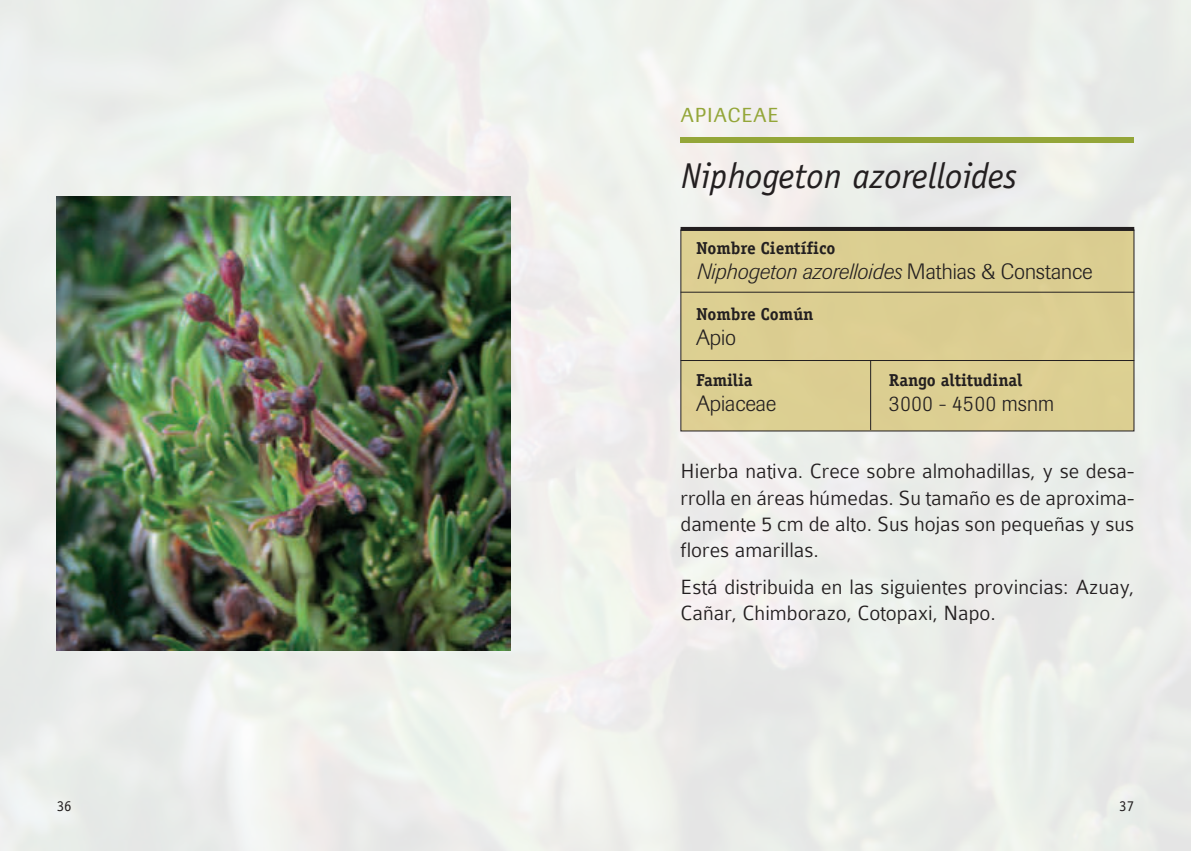
<style>
.page{position:relative;width:1191px;height:851px;background:#fff}
.page>*{position:absolute;margin:0;border:0;box-sizing:border-box;transform-origin:0 0}
.t1{font:italic 36px "Officina Sans";color:#231f20}
.t2{font:300 22px/26.4px "Colaborate";color:#231f20;text-align:justify}
.t3{font:italic 300 22px "Imago";color:#231f20}
.t4{font:300 22px "Imago";color:#231f20}
.t5{font:20px "Imago";letter-spacing:.07em;color:#94a639}
.t6{font:700 17.4px "Officina Serif";color:#231f20}
.t7{font:15px "Officina Serif";color:#231f20}
.s1{font-style:normal}
</style>
<div class="page">
<div style="left:0;top:0;width:1191px;height:850px;background:#edefeb"></div>
<img style="left:57px;top:197px;width:453px;height:453px">
<div style="left:680px;top:138px;width:454px;height:5px;background:#94a639"></div>
<div style="left:681px;top:230px;width:452px;height:200px;background:#dcce92"></div>
<hr style="left:680px;top:292px;width:454px;height:1px;background:#231f20">
<hr style="left:680px;top:360px;width:454px;height:1px;background:#231f20">
<hr style="left:870px;top:360px;width:1px;height:70px;background:#231f20">
<hr style="left:680px;top:227px;width:454px;height:4px;background:#231f20">
<p class="t5" style="left:681px;top:103px;width:99px">APIACEAE</p>
<h1 class="t1" style="left:681px;top:155px;width:337px">Niphogeton azorelloides</h1>
<p class="t6" style="left:696px;top:237px;width:141px">Nombre Científico</p>
<p class="t3" style="left:696px;top:259px;width:398px">Niphogeton azorelloides <span class="s1">Mathias &amp; Constance</span></p>
<p class="t6" style="left:696px;top:303px;width:119px">Nombre Común</p>
<p class="t4" style="left:696px;top:325px;width:42px">Apio</p>
<p class="t6" style="left:696px;top:369px;width:58px">Familia</p>
<p class="t6" style="left:888px;top:369px;width:135px">Rango altitudinal</p>
<p class="t4" style="left:696px;top:391px;width:82px">Apiaceae</p>
<p class="t4" style="left:888px;top:391px;width:167px">3000 - 4500 msnm</p>
<p class="t2" style="left:680px;top:458px;width:455px">Hierba nativa. Crece sobre almohadillas, y se desa&shy;rrolla en áreas húmedas. Su tamaño es de aproxima&shy;damente 5 cm de alto. Sus hojas son pequeñas y sus flores amarillas.</p>
<p class="t2" style="left:680px;top:573px;width:455px">Está distribuida en las siguientes provincias: Azuay,<br>Cañar, Chimborazo, Cotopaxi, Napo.</p>
<p class="t7" style="left:57px;top:797px;width:16px">36</p>
<p class="t7" style="left:1119px;top:797px;width:16px">37</p>
</div>
